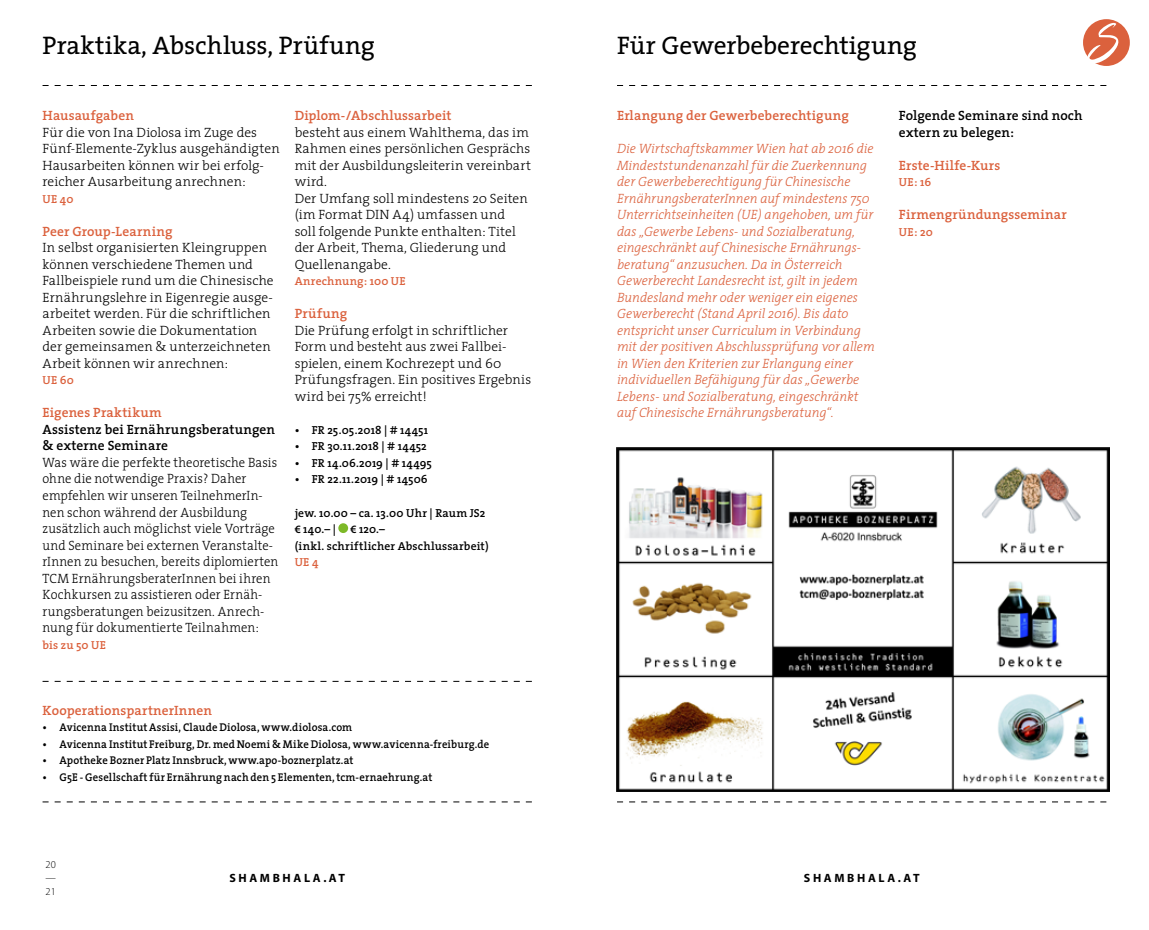
<style>
.page{position:relative;width:1149px;height:930px;background:#fff}
.page>*{position:absolute;margin:0;border:0;box-sizing:border-box;transform-origin:0 0}
.t1{font:25.5px "The Serif";color:#000}
.t2{font:300 13.5px/16.5px "The Serif";letter-spacing:.01em;color:#000}
.t3{font:italic 300 13.5px/16.5px "The Serif";color:#db613d;scale:.96 1}
.t4{font:300 13.5px/16.5px "The Serif";letter-spacing:.01em;color:#000;scale:.94 1}
.t5{font:600 13.5px "The Serif";letter-spacing:.005em;color:#db613d}
.t6{font:600 13.5px/16.5px "The Serif";letter-spacing:.01em;color:#000}
.t7{font:600 13.5px "The Serif";letter-spacing:.025em;color:#db613d}
.t8{font:700 12px "Myriad Pro";letter-spacing:.22em;color:#000}
.t9{font:600 11.7px/16.5px "The Serif";letter-spacing:.015em;color:#000}
.t10{font:600 11.7px "The Serif";letter-spacing:.02em;color:#db613d}
.t11{font:600 11.25px "The Serif";letter-spacing:.015em;color:#000;scale:.95 1}
.t12{font:300 10.5px "Myriad Pro";color:#000}
.s1{font-family:"Myriad Pro";font-size:11.25px}
</style>
<div class="page">
<div style="left:1082px;top:19px;width:47px;height:47px;background:#db613d;border-radius:50%"></div>
<svg style="left:1082px;top:23px;width:38px;height:40px"></svg>
<svg style="left:43px;top:85px;width:488px;height:1px"></svg>
<svg style="left:43px;top:801px;width:488px;height:1px"></svg>
<svg style="left:617px;top:85px;width:489px;height:1px"></svg>
<svg style="left:617px;top:801px;width:489px;height:1px"></svg>
<div style="left:338px;top:523px;width:10px;height:9px;background:#7db928;border-radius:50%"></div>
<img style="left:616px;top:447px;width:492px;height:343px">
<svg style="left:43px;top:680px;width:488px;height:1px"></svg>
<h1 class="t1" style="left:43px;top:24px;width:334px">Praktika, Abschluss, Prüfung</h1>
<h1 class="t1" style="left:617px;top:24px;width:301px">Für Gewerbeberechtigung</h1>
<p class="t5" style="left:43px;top:104px;width:93px">Hausaufgaben</p>
<p class="t2" style="left:43px;top:123px;width:238px">Für die von Ina Diolosa im Zuge des Fünf-Elemente-Zyklus ausgehändigten Hausarbeiten können wir bei erfolg&shy;reicher Ausarbeitung anrechnen:</p>
<p class="t10" style="left:43px;top:189px;width:32px">UE 40</p>
<p class="t5" style="left:43px;top:220px;width:131px">Peer Group-Learning</p>
<p class="t2" style="left:43px;top:239px;width:232px">In selbst organisierten Kleingruppen können verschiedene Themen und Fallbeispiele rund um die Chinesische Ernährungslehre in Eigenregie ausge&shy;arbeitet werden. Für die schriftlichen Arbeiten sowie die Dokumentation der gemeinsamen &amp; unterzeichneten Arbeit können wir anrechnen:</p>
<p class="t10" style="left:43px;top:370px;width:33px">UE 60</p>
<p class="t5" style="left:43px;top:401px;width:121px">Eigenes Praktikum</p>
<p class="t6" style="left:43px;top:420px;width:234px">Assistenz bei Ernährungsberatungen &amp; externe Seminare</p>
<p class="t4" style="left:43px;top:453px;width:252px">Was wäre die perfekte theoretische Basis ohne die notwendige Praxis? Daher empfehlen wir unseren TeilnehmerIn&shy;nen schon während der Ausbildung zusätzlich auch möglichst viele Vorträge und Seminare bei externen Veranstalte&shy;rInnen zu besuchen, bereits diplomierten TCM ErnährungsberaterInnen bei ihren Kochkursen zu assistieren oder Ernäh&shy;rungsberatungen beizusitzen. Anrech&shy;nung für dokumentierte Teilnahmen:</p>
<p class="t10" style="left:43px;top:634px;width:65px">bis zu 50 UE</p>
<p class="t5" style="left:294px;top:104px;width:158px">Diplom-/Abschlussarbeit</p>
<p class="t2" style="left:294px;top:123px;width:238px">besteht aus einem Wahlthema, das im<br>Rahmen eines persönlichen Gesprächs mit der Ausbildungsleiterin vereinbart wird.<br>Der Umfang soll mindestens 20 Seiten (im Format DIN A4) umfassen und<br>soll folgende Punkte enthalten: Titel der Arbeit, Thema, Gliederung und<br>Quellenangabe.</p>
<p class="t10" style="left:294px;top:271px;width:113px">Anrechnung: 100 UE</p>
<p class="t7" style="left:294px;top:302px;width:54px">Prüfung</p>
<p class="t2" style="left:294px;top:321px;width:238px">Die Prüfung erfolgt in schriftlicher Form und besteht aus zwei Fallbei&shy;spielen, einem Kochrezept und 60<br>Prüfungsfragen. Ein positives Ergebnis wird bei 75% erreicht!</p>
<p class="t9" style="left:294px;top:421px;width:135px">• FR 25.05.2018 | # 14451</p>
<p class="t9" style="left:294px;top:437px;width:134px">• FR 30.11.2018 | # 14452</p>
<p class="t9" style="left:294px;top:454px;width:139px">• FR 14.06.2019 | # 14495</p>
<p class="t9" style="left:294px;top:470px;width:134px">• FR 22.11.2019 | # 14506</p>
<p class="t9" style="left:294px;top:503px;width:195px">jew. 10.00 – ca. 13.00 Uhr | Raum JS2 <span class="s1">€</span> 140.– | <span class="s1">€</span> 120.–<br>(inkl. schriftlicher Abschlussarbeit)</p>
<p class="t10" style="left:294px;top:552px;width:25px">UE 4</p>
<p class="t5" style="left:43px;top:698px;width:171px">KooperationspartnerInnen</p>
<p class="t11" style="left:43px;top:717px;width:327px">• Avicenna Institut Assisi, Claude Diolosa, www.diolosa.com</p>
<p class="t11" style="left:43px;top:734px;width:471px">• Avicenna Institut Freiburg, Dr. med Noemi &amp; Mike Diolosa, www.avicenna-freiburg.de</p>
<p class="t11" style="left:43px;top:750px;width:329px">• Apotheke Bozner Platz Innsbruck, www.apo-boznerplatz.at</p>
<p class="t11" style="left:43px;top:767px;width:412px">• G5E - Gesellschaft für Ernährung nach den 5 Elementen, tcm-ernaehrung.at</p>
<p class="t5" style="left:617px;top:104px;width:233px">Erlangung der Gewerbeberechtigung</p>
<p class="t3" style="left:617px;top:140px;width:270px">Die Wirtschaftskammer Wien hat ab 2016 die Mindeststundenanzahl für die Zuerkennung der Gewerbeberechtigung für Chinesische ErnährungsberaterInnen auf mindestens 750<br>Unterrichtseinheiten (UE) angehoben, um für das „Gewerbe Lebens- und Sozialberatung, eingeschränkt auf Chinesische Ernährungs&shy;beratung“ anzusuchen. Da in Österreich Gewerberecht Landesrecht ist, gilt in jedem Bundesland mehr oder weniger ein eigenes Gewerberecht (Stand April 2016). Bis dato entspricht unser Curriculum in Verbindung mit der positiven Abschlussprüfung vor allem in Wien den Kriterien zur Erlangung einer individuellen Befähigung für das „Gewerbe Lebens- und Sozialberatung, eingeschränkt auf Chinesische Ernährungsberatung“.</p>
<p class="t6" style="left:898px;top:107px;width:185px">Folgende Seminare sind noch extern zu belegen:</p>
<p class="t5" style="left:898px;top:154px;width:103px">Erste-Hilfe-Kurs</p>
<p class="t10" style="left:898px;top:172px;width:34px">UE: 16</p>
<p class="t5" style="left:898px;top:203px;width:169px">Firmengründungsseminar</p>
<p class="t10" style="left:898px;top:222px;width:35px">UE: 20</p>
<p class="t12" style="left:46px;top:858px;width:12px">20</p>
<p class="t12" style="left:46px;top:885px;width:12px">21</p>
<p class="t8" style="left:229px;top:870px;width:117px">SHAMBHALA.AT</p>
<p class="t8" style="left:803px;top:870px;width:117px">SHAMBHALA.AT</p>
</div>
